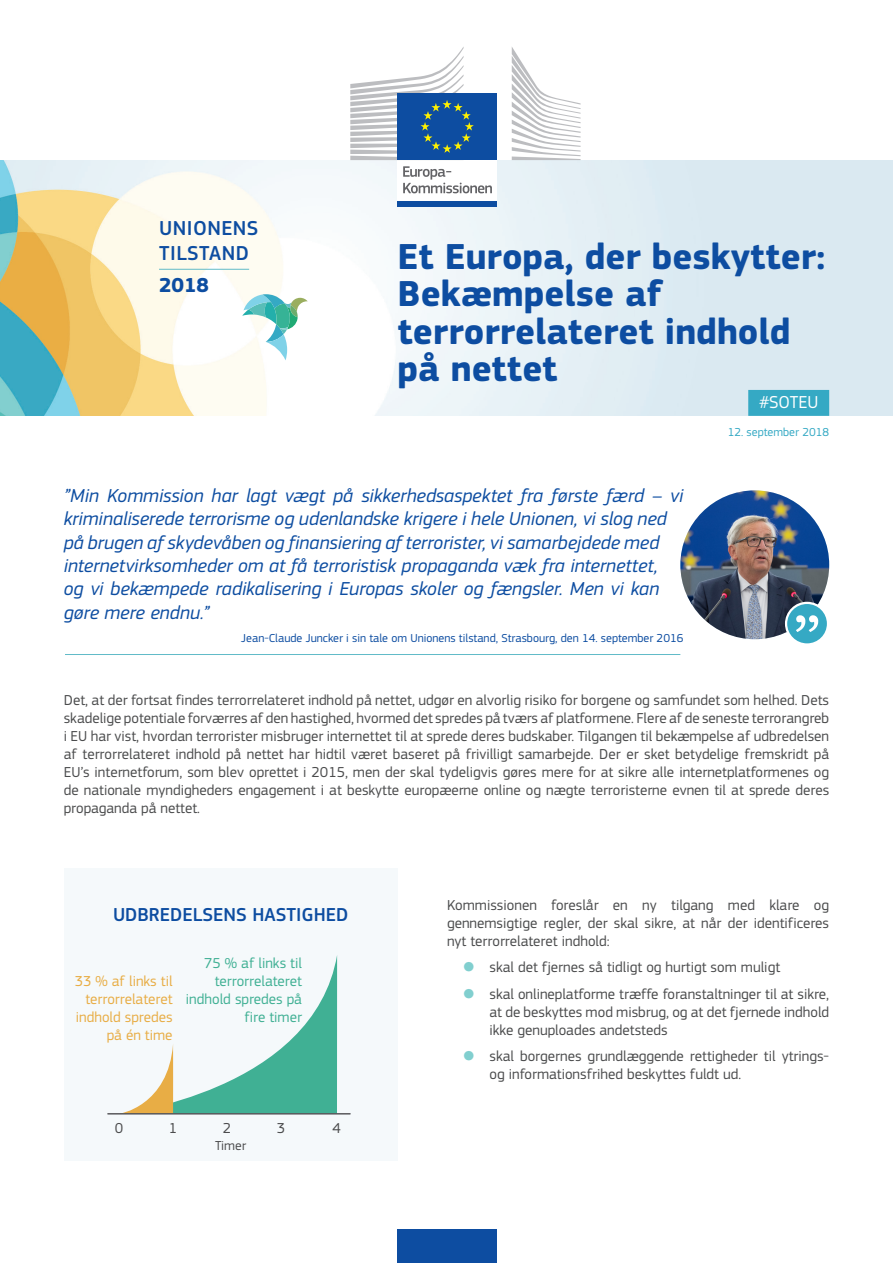
<style>
.page{position:relative;width:893px;height:1263px;background:#fff}
.page>*{position:absolute;margin:0;border:0;box-sizing:border-box;transform-origin:0 0}
.doc_title{font:700 37.5px/37.5px "EC Square Sans Pro";color:#0d4da1}
.theme1{font:500 21px/25.2px "EC Square Sans Pro";letter-spacing:.02em;color:#0d4da1}
.theme2{font:700 21px "EC Square Sans Pro";color:#0d4da1}
.quote{font:italic 19.5px/23.4px "EC Square Sans Pro";letter-spacing:-.005em;color:#0d4da1}
.graph_title{font:500 19.5px "EC Square Sans Pro";color:#0d4da1}
.tweet{font:18px "EC Square Sans Pro";color:#fff}
.body_break{font:15px/18px "EC Square Sans Pro";color:#4b4c4d;text-align:justify}
.graph_2{font:15px/18px "EC Square Sans Pro";color:#40b094;text-align:right}
.graph_1{font:15px/18px "EC Square Sans Pro";color:#e8ad45;text-align:right}
.graph_3{font:13.5px "EC Square Sans Pro";color:#4b4c4d}
.quote_auth{font:12px "EC Square Sans Pro";color:#0d4da1}
.doc_date{font:12px "EC Square Sans Pro";color:#35a9c4}
.s1{color:#81cfcf}
</style>
<div class="page">
<img style="left:0;top:160px;width:893px;height:256px">
<hr style="left:65px;top:654px;width:615px;height:1px;background:#61bbc8">
<img style="left:680px;top:490px;width:149px;height:149px;border-radius:74px">
<svg style="left:242px;top:294px;width:66px;height:66px"></svg>
<div style="left:786px;top:603px;width:42px;height:41px;background:#35a9c4;border-radius:50%"></div>
<div style="left:785px;top:602px;width:44px;height:44px;border:2px solid #fff;border-radius:50%"></div>
<svg style="left:796px;top:615px;width:22px;height:17px"></svg>
<div style="left:64px;top:868px;width:334px;height:293px;background:#f5f9fb"></div>
<svg style="left:123px;top:956px;width:214px;height:157px"></svg>
<hr style="left:108px;top:1113px;width:242px;height:1px;background:#59595c">
<hr style="left:159px;top:269px;width:90px;height:1px;background:#61bbc8">
<div style="left:748px;top:390px;width:81px;height:26px;background:#35a9c4"></div>
<div style="left:397px;top:158px;width:100px;height:44px;background:#fff"></div>
<div style="left:397px;top:201px;width:100px;height:6px;background:#0d4da1"></div>
<svg style="left:512px;top:47px;width:69px;height:113px"></svg>
<div style="left:397px;top:94px;width:100px;height:66px;background:#0d4da1"></div>
<svg style="left:350px;top:47px;width:124px;height:113px"></svg>
<svg style="left:403px;top:166px;width:89px;height:27px"></svg>
<div style="left:397px;top:1229px;width:100px;height:34px;background:#0d4da1"></div>
<p class="theme1" style="left:159px;top:216px;width:101px">UNIONENS<br>TILSTAND</p>
<p class="theme2" style="left:159px;top:272px;width:52px">2018</p>
<p class="doc_title" style="left:398px;top:239px;width:429px">Et Europa, der beskytter:<br>Bekæmpelse af terrorrelateret indhold på nettet</p>
<p class="tweet" style="left:759px;top:392px;width:61px">#SOTEU</p>
<p class="doc_date" style="left:728px;top:425px;width:103px">12. september 2018</p>
<p class="quote" style="left:64px;top:484px;width:621px">”Min Kommission har lagt vægt på sikkerhedsaspektet fra første færd – vi kriminaliserede terrorisme og udenlandske krigere i hele Unionen, vi slog ned på brugen af skydevåben og finansiering af terrorister, vi samarbejdede med internetvirksomheder om at få terroristisk propaganda væk fra internettet,<br>og vi bekæmpede radikalisering i Europas skoler og fængsler. Men vi kan gøre mere endnu.”</p>
<p class="quote_auth" style="left:241px;top:631px;width:443px">Jean-Claude Juncker i sin tale om Unionens tilstand, Strasbourg, den 14. september 2016</p>
<p class="body_break" style="left:64px;top:691px;width:767px">Det, at der fortsat findes terrorrelateret indhold på nettet, udgør en alvorlig risiko for borgene og samfundet som helhed. Dets skadelige potentiale forværres af den hastighed, hvormed det spredes på tværs af platformene. Flere af de seneste terrorangreb i EU har vist, hvordan terrorister misbruger internettet til at sprede deres budskaber. Tilgangen til bekæmpelse af udbredelsen af terrorrelateret indhold på nettet har hidtil været baseret på frivilligt samarbejde. Der er sket betydelige fremskridt på EU’s internetforum, som blev oprettet i 2015, men der skal tydeligvis gøres mere for at sikre alle internetplatformenes og de nationale myndigheders engagement i at beskytte europæerne online og nægte terroristerne evnen til at sprede deres propaganda på nettet.</p>
<p class="graph_title" style="left:113px;top:904px;width:237px">UDBREDELSENS HASTIGHED</p>
<p class="graph_1" style="left:75px;top:972px;width:99px">33 % af links til terrorrelateret indhold spredes på én time</p>
<p class="graph_2" style="left:186px;top:954px;width:118px">75 % af links til terrorrelateret indhold spredes på fire timer</p>
<p class="body_break" style="left:115px;top:1119px;width:10px">0</p>
<p class="body_break" style="left:169px;top:1119px;width:10px">1</p>
<p class="body_break" style="left:223px;top:1119px;width:10px">2</p>
<p class="body_break" style="left:277px;top:1119px;width:10px">3</p>
<p class="body_break" style="left:333px;top:1119px;width:10px">4</p>
<p class="graph_3" style="left:215px;top:1138px;width:33px">Timer</p>
<p class="body_break" style="left:447px;top:896px;width:384px">Kommissionen foreslår en ny tilgang med klare og gennemsigtige regler, der skal sikre, at når der identificeres nyt terrorrelateret indhold:</p>
<p class="body_break" style="left:462px;top:958px;width:319px"><span class="s1">●</span> skal det fjernes så tidligt og hurtigt som muligt</p>
<p class="body_break" style="left:489px;top:985px;width:341px;text-indent:-27px"><span class="s1">●</span> skal onlineplatforme træffe foranstaltninger til at sikre, at de beskyttes mod misbrug, og at det fjernede indhold ikke genuploades andetsteds</p>
<p class="body_break" style="left:489px;top:1047px;width:341px;text-indent:-27px"><span class="s1">●</span> skal borgernes grundlæggende rettigheder til ytrings&shy;og informationsfrihed beskyttes fuldt ud.</p>
</div>
